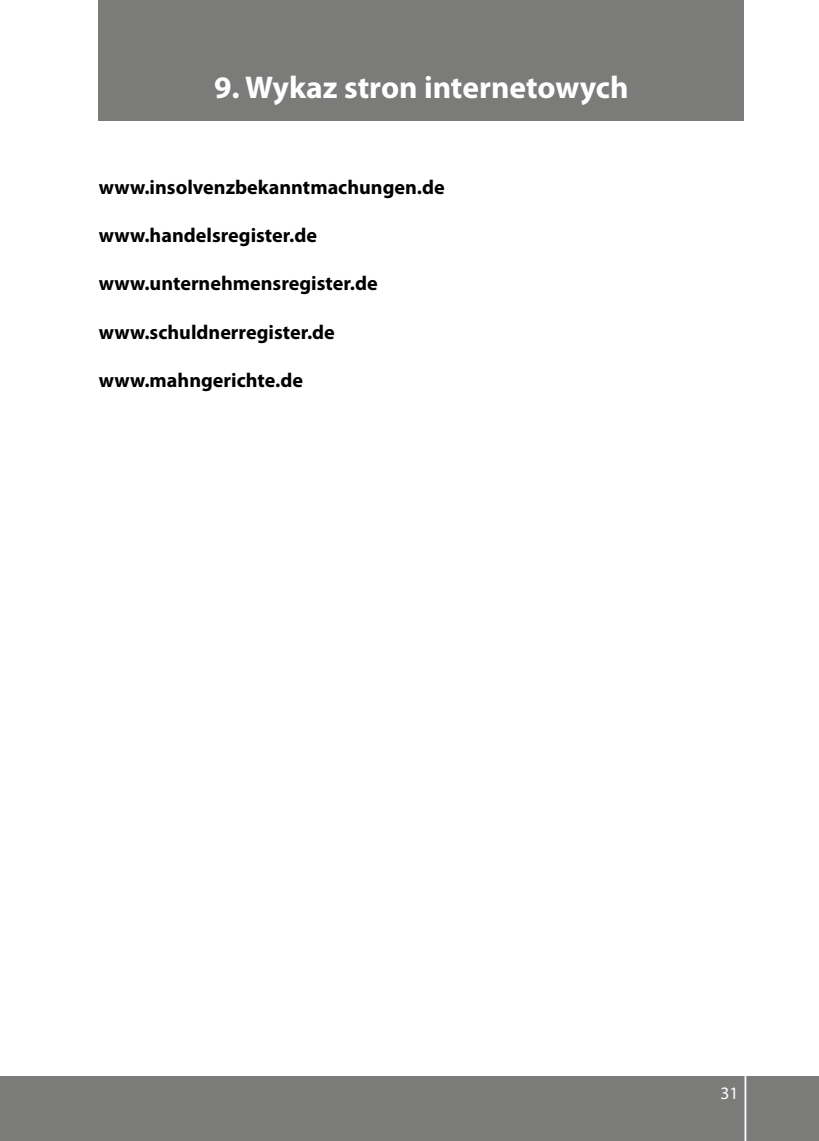
<style>
.page{position:relative;width:819px;height:1141px;background:#fff}
.page>*{position:absolute;margin:0;border:0;box-sizing:border-box;transform-origin:0 0}
.t1{font:700 31.5px "Myriad Pro";color:#fff}
.t2{font:700 20.12px "Myriad Pro";color:#000}
.t3{font:17.5px "Myriad Pro";color:#fff}
</style>
<div class="page">
<div style="left:0;top:1076px;width:819px;height:65px;background:#7b7b7a"></div>
<hr style="left:744px;top:1042px;width:2px;height:99px;background:#fff">
<div style="left:99px;top:0;width:645px;height:120px;background:#7b7b7a"></div>
<h1 class="t1" style="left:214px;top:67px;width:416px">9. Wykaz stron internetowych</h1>
<p class="t2" style="left:99px;top:174px;width:347px">www.insolvenzbekanntmachungen.de</p>
<p class="t2" style="left:99px;top:222px;width:220px">www.handelsregister.de</p>
<p class="t2" style="left:99px;top:271px;width:280px">www.unternehmensregister.de</p>
<p class="t2" style="left:99px;top:319px;width:238px">www.schuldnerregister.de</p>
<p class="t2" style="left:99px;top:367px;width:206px">www.mahngerichte.de</p>
<p class="t3" style="left:720px;top:1082px;width:19px">31</p>
</div>
